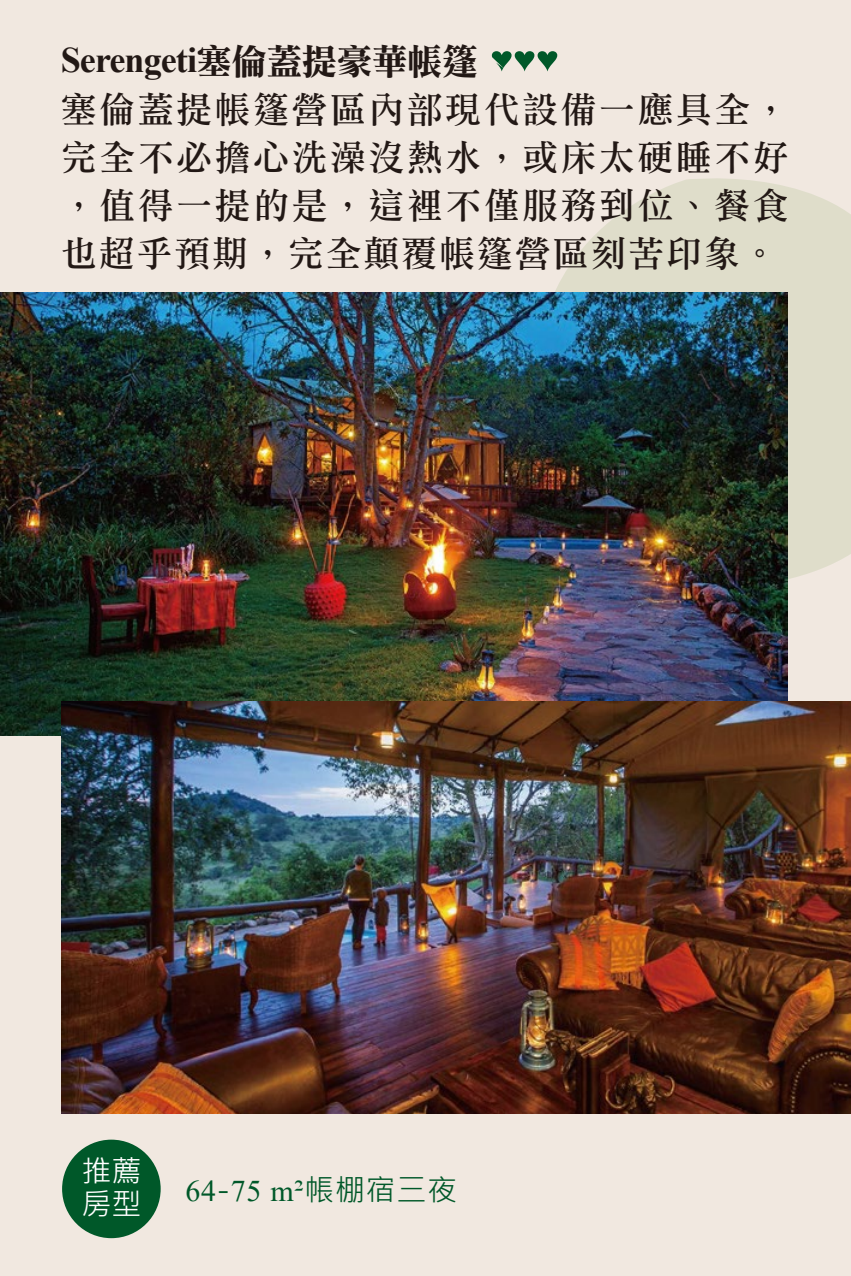
<style>
.page{position:relative;width:851px;height:1276px;background:#fff}
.page>*{position:absolute;margin:0;border:0;box-sizing:border-box;transform-origin:0 0}
.t1{font:36px/48px "DF Li Song W5 WIN BF";letter-spacing:.065em;color:#221815;text-align:justify}
.t2{font:700 36px "Times New Roman";letter-spacing:-.025em;color:#221815}
.t3{font:30px "Times New Roman";color:#005829}
.t4{font:30px/33px "Microsoft Jheng Hei";color:#fff}
.s1{font-family:"DF Li Song W7 WIN BF";font-weight:400}
.s2{font-family:"Microsoft Jheng Hei"}
</style>
<div class="page">
<div style="left:0;top:0;width:850px;height:1276px;background:#f1e8e0"></div>
<svg style="left:555px;top:178px;width:295px;height:409px;fill:#dfddca"></svg>
<div style="left:62px;top:1139px;width:99px;height:99px;background:#005829;border-radius:50%"></div>
<svg style="left:492px;top:51px;width:65px;height:20px"></svg>
<img style="left:0;top:292px;width:787px;height:443px">
<img style="left:62px;top:701px;width:788px;height:412px">
<p class="t2" style="left:61px;top:34px;width:418px">Serengeti<span class="s1">塞倫蓋提豪華帳篷</span></p>
<p class="t1" style="left:61px;top:85px;width:729px">塞倫蓋提帳篷營區內部現代設備一應具全，完全不必擔心洗澡沒熱水，或床太硬睡不好，值得一提的是，這裡不僅服務到位、餐食也超乎預期，完全顛覆帳篷營區刻苦印象。</p>
<p class="t4" style="left:81px;top:1154px;width:62px">推薦房型</p>
<p class="t3" style="left:185px;top:1169px;width:273px">64<span class="s2">-</span>75 m2<span class="s2">帳棚宿三夜</span></p>
</div>
